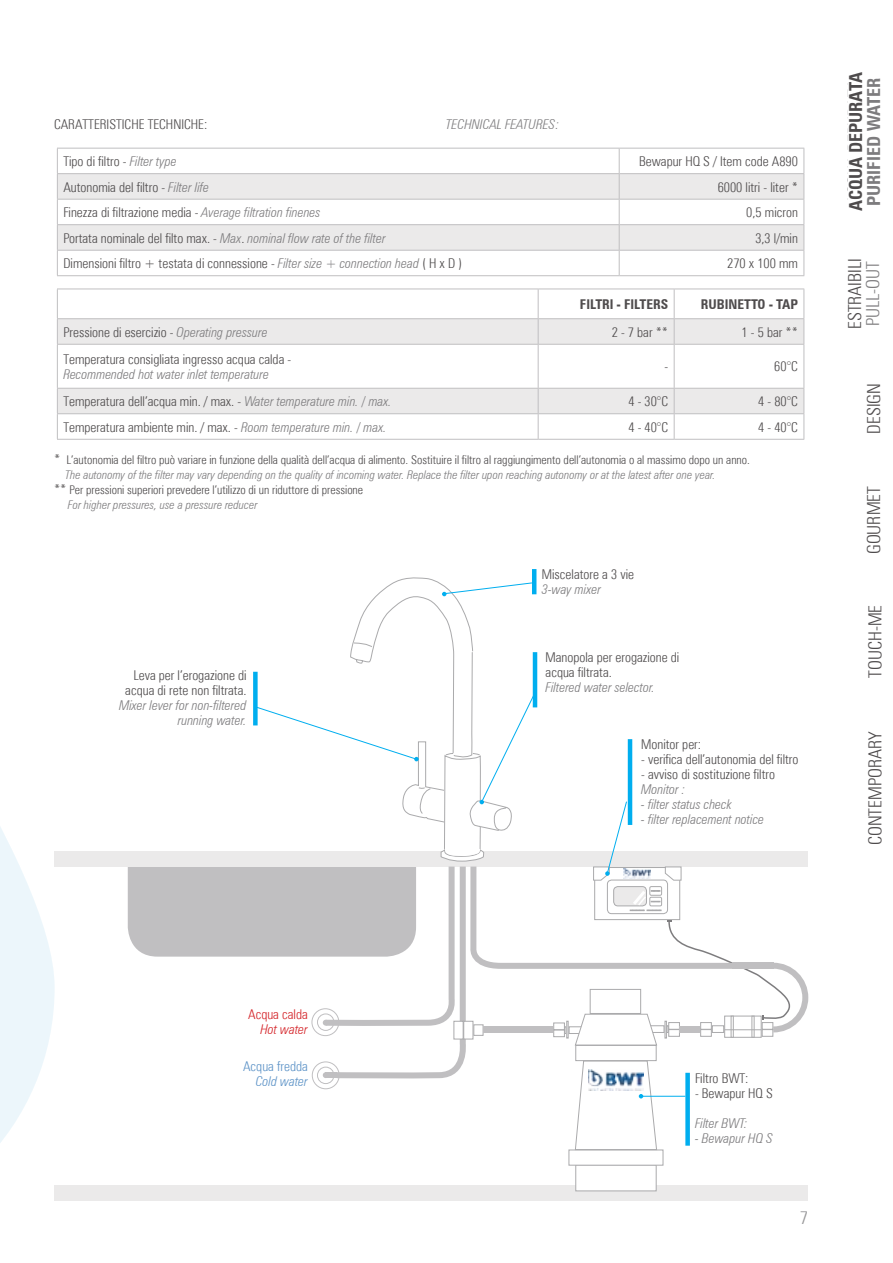
<style>
.page{position:relative;width:893px;height:1263px;background:#fff}
.page>*{position:absolute;margin:0;border:0;box-sizing:border-box;transform-origin:0 0}
.t1{font:300 condensed 18px "Zurich BT";color:#4e4b4c}
.t2{font:300 condensed 18px "Zurich BT";color:#7d7c7e}
.t3{font:700 condensed 18px "Zurich BT";color:#4e4b4c}
.t4{font:700 condensed 18px "Zurich BT";color:#7d7c7e}
.t5{font:300 condensed 18px "Zurich BT";color:#969698}
.t6{font:300 condensed 13.5px/15px "Zurich BT";color:#4e4b4c}
.t7{font:italic 300 condensed 13.5px/15px "Zurich BT";color:#7d7c7e;text-align:right}
.t8{font:700 condensed 13.5px "Zurich BT";color:#4e4b4c}
.t9{font:300 condensed 13.5px "Zurich BT";color:#5d93c7}
.t10{font:300 condensed 13.5px "Zurich BT";color:#d42429}
.t11{font:italic 300 condensed 13.5px "Zurich BT";color:#5d93c7}
.t12{font:italic 300 condensed 13.5px "Zurich BT";color:#d42429}
.t13{font:300 condensed 12px "Zurich BT";color:#4e4b4c}
.t14{font:italic 300 condensed 12px "Zurich BT";color:#7d7c7e}
.s1{font-style:italic;color:#7d7c7e}
.s2{font-size:13.5px}
</style>
<div class="page">
<svg style="left:0;top:827px;width:55px;height:316px"></svg>
<div style="left:128px;top:816px;width:288px;height:141px;background:#c0bfc1;border-radius:30px"></div>
<div style="left:54px;top:851px;width:754px;height:15px;background:#ebeaea"></div>
<div style="left:54px;top:1185px;width:754px;height:16px;background:#ebeaea"></div>
<hr style="left:57px;top:148px;width:562px;height:1px;background:#c0bfc1">
<hr style="left:619px;top:148px;width:185px;height:1px;background:#c0bfc1">
<svg style="left:57px;top:149px;width:747px;height:126px"></svg>
<hr style="left:57px;top:275px;width:562px;height:1px;background:#c0bfc1">
<hr style="left:619px;top:275px;width:185px;height:1px;background:#c0bfc1">
<svg style="left:57px;top:289px;width:747px;height:55px"></svg>
<hr style="left:57px;top:344px;width:481px;height:1px;background:#c0bfc1">
<hr style="left:57px;top:345px;width:1px;height:43px;background:#c0bfc1">
<hr style="left:538px;top:344px;width:136px;height:1px;background:#c0bfc1">
<hr style="left:538px;top:345px;width:1px;height:43px;background:#c0bfc1">
<hr style="left:674px;top:344px;width:130px;height:1px;background:#c0bfc1">
<hr style="left:674px;top:345px;width:1px;height:43px;background:#c0bfc1">
<hr style="left:803px;top:345px;width:1px;height:43px;background:#c0bfc1">
<svg style="left:57px;top:388px;width:747px;height:51px"></svg>
<hr style="left:57px;top:439px;width:481px;height:1px;background:#c0bfc1">
<hr style="left:538px;top:439px;width:136px;height:1px;background:#c0bfc1">
<hr style="left:674px;top:439px;width:130px;height:1px;background:#c0bfc1">
<div style="left:117px;top:808px;width:299px;height:42px;background:#fff"></div>
<div style="left:575px;top:1164px;width:82px;height:27px;background:#fff;border:1px solid #aaaaac"></div>
<div style="left:569px;top:1149px;width:94px;height:16px;background:#fff;border:1px solid #aaaaac"></div>
<div style="left:253px;top:672px;width:5px;height:53px;background:#00aeef"></div>
<hr style="left:532px;top:569px;width:4px;height:25px;background:#00aeef">
<svg style="left:255px;top:577px;width:554px;height:573px"></svg>
<img style="left:589px;top:1070px;width:54px;height:21px">
<img style="left:624px;top:868px;width:27px;height:11px">
<p class="t6" style="left:54px;top:117px;width:155px">CARATTERISTICHE TECHNICHE:</p>
<p class="t7" style="left:446px;top:117px;width:115px">TECHNICAL FEATURES:</p>
<p class="t6" style="left:63px;top:154px;width:115px">Tipo di filtro - <span class="s1">Filter type</span></p>
<p class="t6" style="left:639px;top:154px;width:160px">Bewapur HQ S / Item code A890</p>
<p class="t6" style="left:63px;top:179px;width:147px">Autonomia del filtro - <span class="s1">Filter life</span></p>
<p class="t6" style="left:718px;top:179px;width:82px">6000 litri - liter *</p>
<p class="t6" style="left:63px;top:205px;width:259px">Finezza di filtrazione media - <span class="s1">Average filtration finenes</span></p>
<p class="t6" style="left:746px;top:205px;width:53px">0,5 micron</p>
<p class="t6" style="left:63px;top:230px;width:324px">Portata nominale del filto max. - <span class="s1">Max</span>. <span class="s1">nominal flow rate of the filter</span></p>
<p class="t6" style="left:755px;top:230px;width:44px">3,3 l/min</p>
<p class="t6" style="left:63px;top:256px;width:400px">Dimensioni filtro + testata di connessione - <span class="s1">Filter size + connection head</span> ( H x D )</p>
<p class="t6" style="left:727px;top:256px;width:72px">270 x 100 mm</p>
<p class="t8" style="left:580px;top:296px;width:90px">FILTRI - FILTERS</p>
<p class="t8" style="left:701px;top:296px;width:98px">RUBINETTO - TAP</p>
<p class="t6" style="left:63px;top:324px;width:206px">Pressione di esercizio - <span class="s1">Operating pressure</span></p>
<p class="t6" style="left:612px;top:324px;width:58px">2 - 7 bar **</p>
<p class="t6" style="left:741px;top:324px;width:58px">1 - 5 bar **</p>
<p class="t6" style="left:63px;top:351px;width:229px">Temperatura consigliata ingresso acqua calda -</p>
<p class="t7" style="left:63px;top:366px;width:207px">Recommended hot water inlet temperature</p>
<p class="t6" style="left:664px;top:359px;width:5px">-</p>
<p class="t6" style="left:774px;top:359px;width:25px">60°C</p>
<p class="t6" style="left:63px;top:394px;width:330px">Temperatura dell’acqua min. / max. - <span class="s1">Water temperature min. / max.</span></p>
<p class="t6" style="left:628px;top:394px;width:41px">4 - 30°C</p>
<p class="t6" style="left:758px;top:394px;width:41px">4 - 80°C</p>
<p class="t6" style="left:63px;top:419px;width:325px">Temperatura ambiente min. / max. - <span class="s1">Room temperature min. / max.</span></p>
<p class="t6" style="left:628px;top:419px;width:41px">4 - 40°C</p>
<p class="t6" style="left:758px;top:419px;width:41px">4 - 40°C</p>
<p class="t13" style="left:54px;top:453px;width:697px"><span class="s2">*</span> L’autonomia del filtro può variare in funzione della qualità dell’acqua di alimento. Sostituire il filtro al raggiungimento dell’autonomia o al massimo dopo un anno.</p>
<p class="t14" style="left:65px;top:468px;width:652px">The autonomy of the filter may vary depending on the quality of incoming water. Replace the filter upon reaching autonomy or at the latest after one year.</p>
<p class="t13" style="left:54px;top:483px;width:311px"><span class="s2">**</span> Per pressioni superiori prevedere l’utilizzo di un riduttore di pressione</p>
<p class="t14" style="left:68px;top:498px;width:191px">For higher pressures, use a pressure reducer</p>
<p class="t6" style="left:125px;top:668px;width:123px;text-align:right">Leva per l’erogazione di acqua di rete non filtrata.</p>
<p class="t7" style="left:119px;top:698px;width:129px">Mixer lever for non-filtered running water.</p>
<p class="t6" style="left:542px;top:567px;width:94px">Miscelatore a 3 vie</p>
<p class="t7" style="left:542px;top:582px;width:61px">3-way mixer</p>
<p class="t6" style="left:546px;top:650px;width:135px">Manopola per erogazione di acqua filtrata.</p>
<p class="t7" style="left:546px;top:680px;width:111px">Filtered water selector.</p>
<p class="t6" style="left:641px;top:737px;width:62px">Monitor per:</p>
<p class="t6" style="left:641px;top:752px;width:159px">- verifica dell’autonomia del filtro</p>
<p class="t6" style="left:641px;top:767px;width:135px">- avviso di sostituzione filtro</p>
<p class="t7" style="left:641px;top:782px;width:46px">Monitor :</p>
<p class="t7" style="left:641px;top:797px;width:92px">- filter status check</p>
<p class="t7" style="left:641px;top:812px;width:124px">- filter replacement notice</p>
<h1 class="t3" style="left:845px;top:211px;width:140px;rotate:-90deg">ACQUA DEPURATA</h1>
<h1 class="t4" style="left:863px;top:206px;width:130px;rotate:-90deg">PURIFIED WATER</h1>
<h1 class="t1" style="left:844px;top:126px;width:48px;rotate:-90deg">URATA</h1>
<h1 class="t2" style="left:862px;top:135px;width:51px;rotate:-90deg">WATER</h1>
<h1 class="t1" style="left:844px;top:204px;width:51px;rotate:-90deg">ACQUA</h1>
<h1 class="t2" style="left:862px;top:198px;width:39px;rotate:-90deg">PURIF</h1>
<h1 class="t1" style="left:844px;top:329px;width:72px;rotate:-90deg">ESTRAIBILI</h1>
<h1 class="t2" style="left:862px;top:326px;width:66px;rotate:-90deg">PULL-OUT</h1>
<h1 class="t1" style="left:863px;top:434px;width:52px;rotate:-90deg">DESIGN</h1>
<h1 class="t1" style="left:863px;top:554px;width:69px;rotate:-90deg">GOURMET</h1>
<h1 class="t1" style="left:864px;top:678px;width:74px;rotate:-90deg">TOUCH-ME</h1>
<h1 class="t1" style="left:864px;top:845px;width:115px;rotate:-90deg">CONTEMPORARY</h1>
<p class="t10" style="left:248px;top:1006px;width:61px">Acqua calda</p>
<p class="t12" style="left:260px;top:1021px;width:49px">Hot water</p>
<p class="t9" style="left:243px;top:1058px;width:66px">Acqua fredda</p>
<p class="t11" style="left:256px;top:1073px;width:54px">Cold water</p>
<p class="t6" style="left:695px;top:1070px;width:55px">Filtro BWT:</p>
<p class="t6" style="left:695px;top:1085px;width:79px">- Bewapur HQ S</p>
<p class="t7" style="left:695px;top:1116px;width:54px">Filter BWT:</p>
<p class="t7" style="left:695px;top:1131px;width:80px">- Bewapur HQ S</p>
<h1 class="t5" style="left:800px;top:1206px;width:10px">7</h1>
</div>
